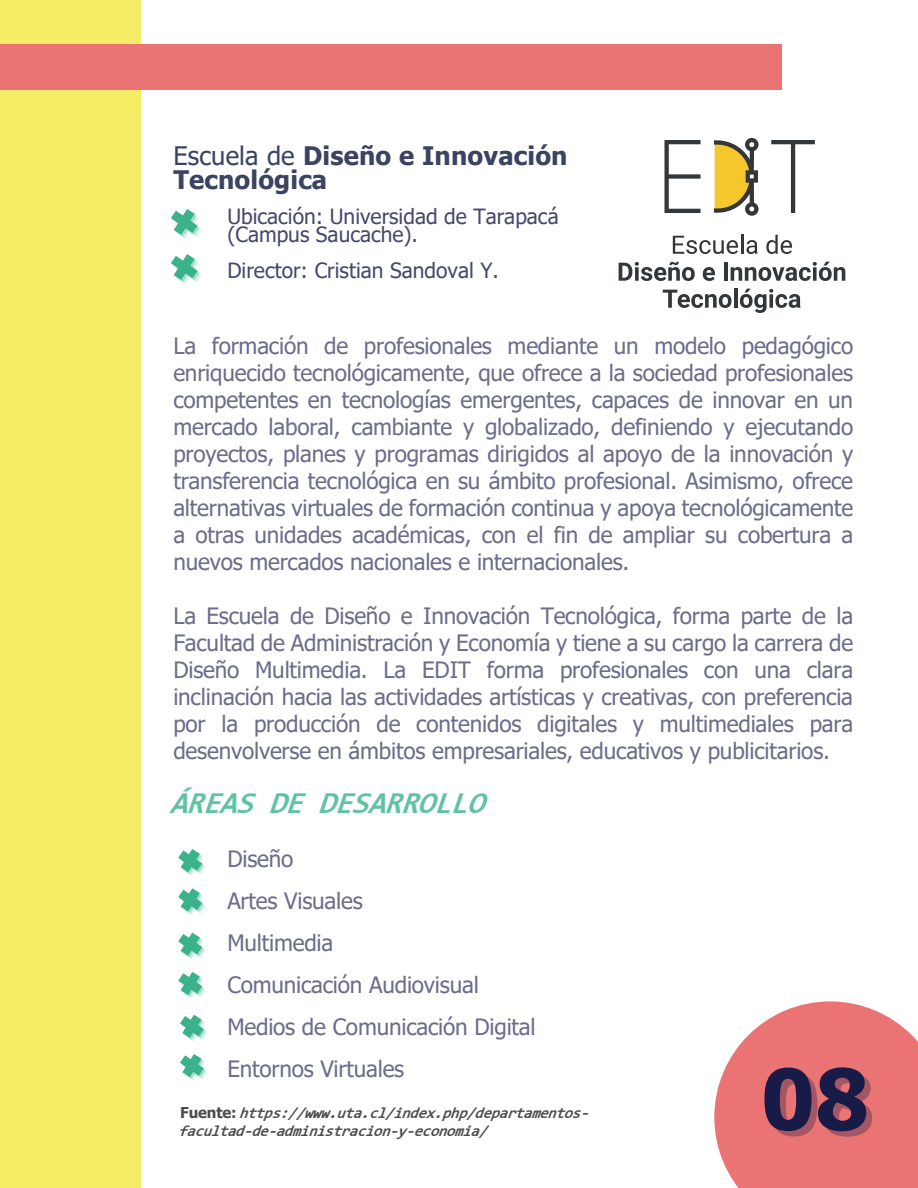
<style>
.page{position:relative;width:918px;height:1188px;background:#fff}
.page>*{position:absolute;margin:0;border:0;box-sizing:border-box;transform-origin:0 0}
.t1{font:700 84px "Tahoma";color:#181b47}
.t2{font:italic 700 30px "Tahoma";color:#3ab38c}
.t3{font:700 25.5px/24px "Tahoma";letter-spacing:.005em;color:#09163a}
.t4{font:22.5px/27px "Tahoma";letter-spacing:-.01em;color:rgb(24 27 71/.8);text-align:justify}
.t5{font:21px/18px "Tahoma";color:#181b47}
.t6{font:italic 700 15px/18px "Tahoma";letter-spacing:-.01em;color:rgb(35 31 32/.9)}
.s1{font-weight:400}
.s2{font-style:normal}
</style>
<div class="page">
<div style="left:0;top:0;width:141px;height:1188px;background:#f5ec65"></div>
<svg style="left:714px;top:1001px;width:204px;height:187px;background:#ec8585"></svg>
<svg style="left:714px;top:138px;width:45px;height:78px"></svg>
<svg style="left:664px;top:140px;width:37px;height:73px"></svg>
<svg style="left:771px;top:140px;width:44px;height:73px"></svg>
<svg style="left:673px;top:235px;width:85px;height:19px"></svg>
<svg style="left:766px;top:235px;width:26px;height:19px"></svg>
<svg style="left:619px;top:262px;width:76px;height:19px"></svg>
<svg style="left:703px;top:267px;width:12px;height:14px"></svg>
<hr style="left:724px;top:263px;width:3px;height:18px;background:#333739">
<svg style="left:731px;top:262px;width:114px;height:19px"></svg>
<svg style="left:663px;top:290px;width:69px;height:18px"></svg>
<hr style="left:734px;top:289px;width:3px;height:19px;background:#333739">
<svg style="left:740px;top:289px;width:61px;height:24px"></svg>
<svg style="left:171px;top:209px;width:30px;height:75px"></svg>
<div style="left:0;top:44px;width:781px;height:46px;background:#ea7474"></div>
<svg style="left:178px;top:849px;width:29px;height:232px"></svg>
<p class="t3" style="left:173px;top:145px;width:396px"><span class="s1">Escuela de</span> Diseño e Innovación<br>Tecnológica</p>
<p class="t5" style="left:227px;top:209px;width:333px">Ubicación: Universidad de Tarapacá (Campus Saucache).</p>
<p class="t5" style="left:227px;top:263px;width:273px">Director: Cristian Sandoval Y.</p>
<p class="t4" style="left:173px;top:333px;width:681px">La formación de profesionales mediante un modelo pedagógico enriquecido tecnológicamente, que ofrece a la sociedad profesionales competentes en tecnologías emergentes, capaces de innovar en un mercado laboral, cambiante y globalizado, definiendo y ejecutando proyectos, planes y programas dirigidos al apoyo de la innovación y transferencia tecnológica en su ámbito profesional. Asimismo, ofrece alternativas virtuales de formación continua y apoya tecnológicamente a otras unidades académicas, con el fin de ampliar su cobertura a nuevos mercados nacionales e internacionales.</p>
<p class="t4" style="left:173px;top:603px;width:681px">La Escuela de Diseño e Innovación Tecnológica, forma parte de la Facultad de Administración y Economía y tiene a su cargo la carrera de Diseño Multimedia. La EDIT forma profesionales con una clara inclinación hacia las actividades artísticas y creativas, con preferencia por la producción de contenidos digitales y multimediales para desenvolverse en ámbitos empresariales, educativos y publicitarios.</p>
<h2 class="t2" style="left:173px;top:784px;width:315px">ÁREAS DE DESARROLLO</h2>
<p class="t4" style="left:227px;top:839px;width:310px;line-height:42px;text-align:left">Diseño<br>Artes Visuales<br>Multimedia<br>Comunicación Audiovisual<br>Medios de Comunicación Digital<br>Entornos Virtuales</p>
<p class="t6" style="left:180px;top:1104px;width:411px"><span class="s2">Fuente:</span> https://www.uta.cl/index.php/departamentos&shy;facultad-de-administracion-y-economia/</p>
<h1 class="t1" style="left:767px;top:1046px;width:109px">08</h1>
</div>
